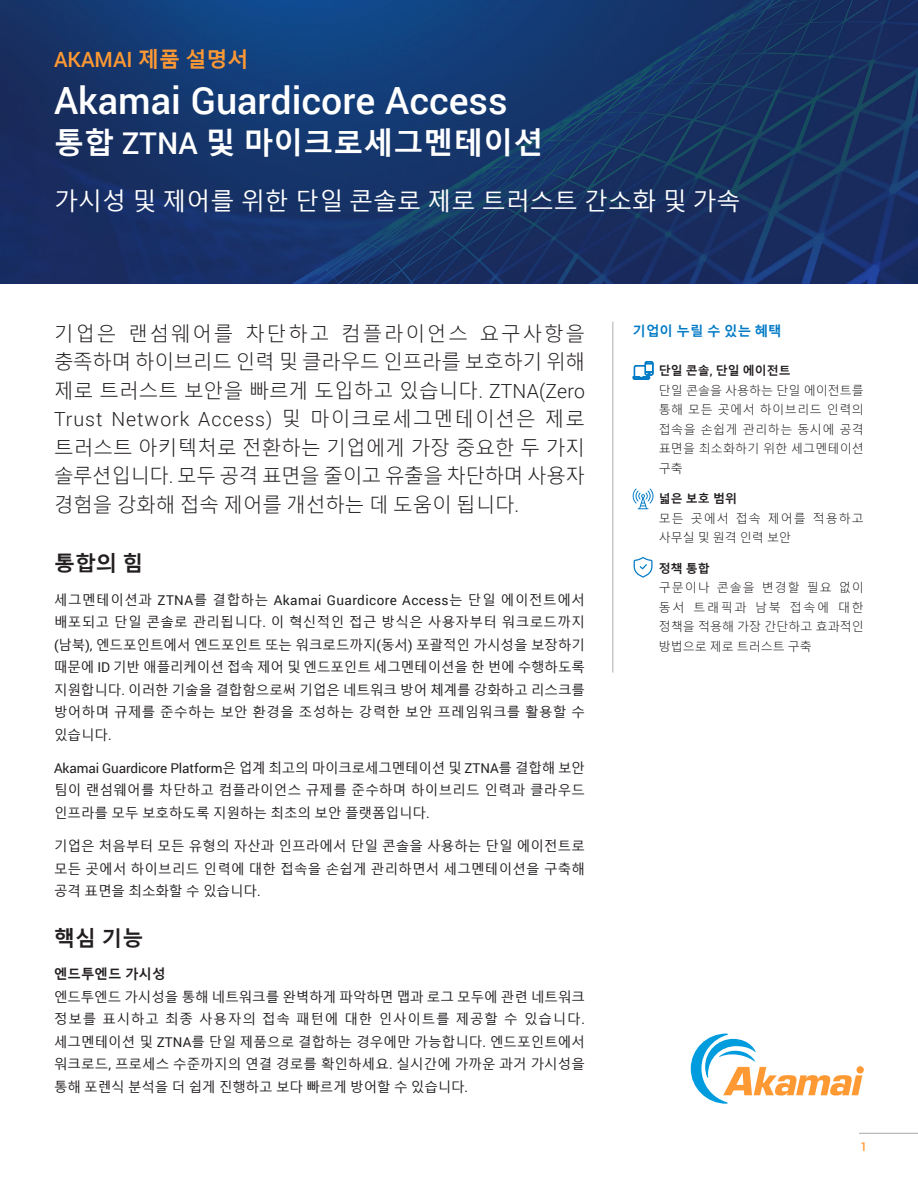
<style>
.page{position:relative;width:918px;height:1188px;background:#fff}
.page>*{position:absolute;margin:0;border:0;box-sizing:border-box;transform-origin:0 0}
.H1_Title{font:500 37.5px "Roboto";color:#fff}
.H1_Title-2{font:700 30px "Malgun Gothic";color:#fff}
.H1_Title-3{font:24px "Malgun Gothic";color:#fff}
.Preheader{font:500 21px "Roboto";color:#f93}
.H2_Title{font:700 21px "Malgun Gothic";color:#231f20}
.Opening_Paragraph{font:300 19.5px/28.5px "Malgun Gothic";letter-spacing:-.005em;color:#231f20;text-align:justify}
.Body{font:13.5px/22.5px "Malgun Gothic";letter-spacing:.005em;color:#231f20;text-align:justify}
.Sidebar_-_Benefits_Title_Blue{font:700 13.5px "Malgun Gothic";color:#017ac6}
.Body-2{font:700 13.5px "Malgun Gothic";color:#231f20}
.Sidebar_-_Benefits_Body{font:300 12px/19.5px "Malgun Gothic";letter-spacing:.045em;color:#231f20;text-align:justify}
.Sidebar_-_Benefits_Body-2{font:300 12px/19.5px "Malgun Gothic";letter-spacing:.09em;color:#231f20}
.Sidebar_-_Benefits_Body-3{font:700 12px "Malgun Gothic";color:#231f20}
.t1{font:500 12px "Roboto";color:#f93}
.s1{font-family:"Malgun Gothic";font-weight:700}
.s2{font-family:"Roboto";font-weight:500}
.s3{font-family:"Roboto"}
</style>
<div class="page">
<img style="left:0;top:0;width:918px;height:283px">
<svg style="left:691px;top:1034px;width:171px;height:70px"></svg>
<hr style="left:859px;top:1133px;width:59px;height:1px;background:#a8a8aa">
<hr style="left:612px;top:322px;width:2px;height:351px;background:#c7c8ca">
<svg style="left:633px;top:361px;width:21px;height:19px"></svg>
<svg style="left:633px;top:489px;width:20px;height:20px"></svg>
<svg style="left:634px;top:557px;width:19px;height:21px"></svg>
<p class="Preheader" style="left:54px;top:44px;width:196px">AKAMAI <span class="s1">제품 설명서</span></p>
<p class="H1_Title" style="left:54px;top:74px;width:455px">Akamai Guardicore Access</p>
<p class="H1_Title-2" style="left:54px;top:126px;width:491px">통합 <span class="s2">ZTNA</span> 및 마이크로세그멘테이션</p>
<p class="H1_Title-3" style="left:54px;top:188px;width:688px">가시성 및 제어를 위한 단일 콘솔로 제로 트러스트 간소화 및 가속</p>
<p class="Opening_Paragraph" style="left:54px;top:320px;width:533px">기업은 랜섬웨어를 차단하고 컴플라이언스 요구사항을 충족하며 하이브리드 인력 및 클라우드 인프라를 보호하기 위해 제로 트러스트 보안을 빠르게 도입하고 있습니다<span class="s3">. ZTNA(Zero Trust Network Access)</span> 및 마이크로세그멘테이션은 제로 트러스트 아키텍처로 전환하는 기업에게 가장 중요한 두 가지 솔루션입니다<span class="s3">.</span> 모두 공격 표면을 줄이고 유출을 차단하며 사용자 경험을 강화해 접속 제어를 개선하는 데 도움이 됩니다<span class="s3">.</span></p>
<p class="Sidebar_-_Benefits_Title_Blue" style="left:633px;top:323px;width:151px">기업이 누릴 수 있는 혜택</p>
<p class="Sidebar_-_Benefits_Body-3" style="left:659px;top:364px;width:134px">단일 콘솔<span class="s2">,</span> 단일 에이전트</p>
<p class="Sidebar_-_Benefits_Body" style="left:659px;top:381px;width:207px">단일 콘솔을 사용하는 단일 에이전트를 통해 모든 곳에서 하이브리드 인력의 접속을 손쉽게 관리하는 동시에 공격 표면을 최소화하기 위한 세그멘테이션 구축</p>
<p class="Sidebar_-_Benefits_Body-3" style="left:659px;top:492px;width:80px">넓은 보호 범위</p>
<p class="Sidebar_-_Benefits_Body-2" style="left:659px;top:509px;width:207px">모든 곳에서 접속 제어를 적용하고 사무실 및 원격 인력 보안</p>
<p class="Sidebar_-_Benefits_Body-3" style="left:659px;top:561px;width:53px">정책 통합</p>
<p class="Sidebar_-_Benefits_Body" style="left:659px;top:578px;width:207px">구문이나 콘솔을 변경할 필요 없이 동서 트래픽과 남북 접속에 대한 정책을 적용해 가장 간단하고 효과적인 방법으로 제로 트러스트 구축</p>
<p class="H2_Title" style="left:54px;top:551px;width:91px">통합의 힘</p>
<p class="Body" style="left:54px;top:589px;width:533px">세그멘테이션과 <span class="s3">ZTNA</span>를 결합하는 <span class="s3">Akamai Guardicore Access</span>는 단일 에이전트에서 배포되고 단일 콘솔로 관리됩니다<span class="s3">.</span> 이 혁신적인 접근 방식은 사용자부터 워크로드까지 <span class="s3">(</span>남북<span class="s3">),</span> 엔드포인트에서 엔드포인트 또는 워크로드까지<span class="s3">(</span>동서<span class="s3">)</span> 포괄적인 가시성을 보장하기 때문에 <span class="s3">ID</span> 기반 애플리케이션 접속 제어 및 엔드포인트 세그멘테이션을 한 번에 수행하도록 지원합니다<span class="s3">.</span> 이러한 기술을 결합함으로써 기업은 네트워크 방어 체계를 강화하고 리스크를 방어하며 규제를 준수하는 보안 환경을 조성하는 강력한 보안 프레임워크를 활용할 수 있습니다<span class="s3">.</span></p>
<p class="Body" style="left:54px;top:757px;width:533px"><span class="s3">Akamai Guardicore Platform</span>은 업계 최고의 마이크로세그멘테이션 및 <span class="s3">ZTNA</span>를 결합해 보안 팀이 랜섬웨어를 차단하고 컴플라이언스 규제를 준수하며 하이브리드 인력과 클라우드 인프라를 모두 보호하도록 지원하는 최초의 보안 플랫폼입니다<span class="s3">.</span></p>
<p class="Body" style="left:54px;top:835px;width:532px">기업은 처음부터 모든 유형의 자산과 인프라에서 단일 콘솔을 사용하는 단일 에이전트로 모든 곳에서 하이브리드 인력에 대한 접속을 손쉽게 관리하면서 세그멘테이션을 구축해 공격 표면을 최소화할 수 있습니다<span class="s3">.</span></p>
<p class="H2_Title" style="left:54px;top:926px;width:91px">핵심 기능</p>
<p class="Body-2" style="left:54px;top:966px;width:113px">엔드투엔드 가시성</p>
<p class="Body" style="left:54px;top:986px;width:533px">엔드투엔드 가시성을 통해 네트워크를 완벽하게 파악하면 맵과 로그 모두에 관련 네트워크 정보를 표시하고 최종 사용자의 접속 패턴에 대한 인사이트를 제공할 수 있습니다<span class="s3">. </span>세그멘테이션 및 <span class="s3">ZTNA</span>를 단일 제품으로 결합하는 경우에만 가능합니다<span class="s3">.</span> 엔드포인트에서 워크로드<span class="s3">,</span> 프로세스 수준까지의 연결 경로를 확인하세요<span class="s3">.</span> 실시간에 가까운 과거 가시성을 통해 포렌식 분석을 더 쉽게 진행하고 보다 빠르게 방어할 수 있습니다<span class="s3">.</span></p>
<p class="t1" style="left:860px;top:1138px;width:8px">1</p>
</div>
